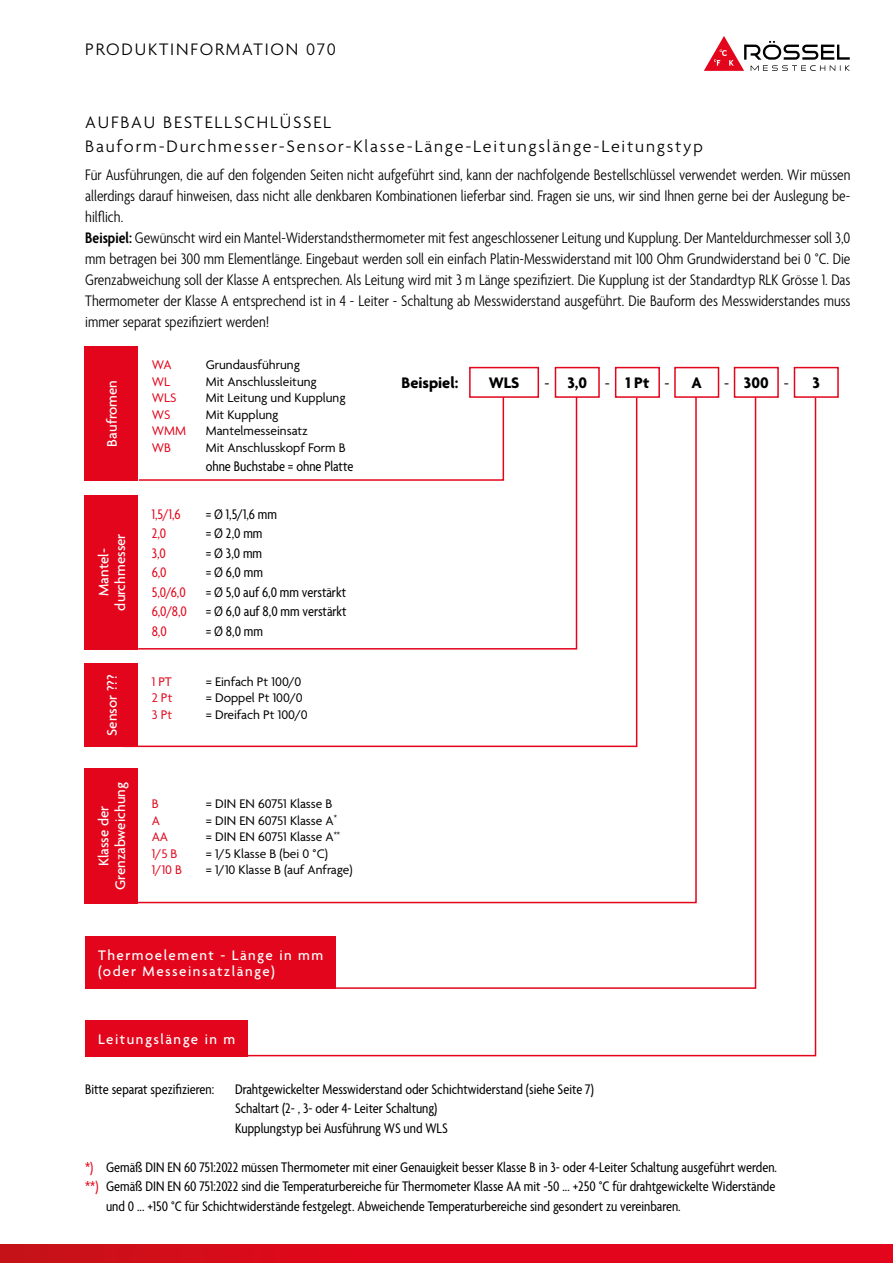
<style>
.page{position:relative;width:893px;height:1263px;background:#fff}
.page>*{position:absolute;margin:0;border:0;box-sizing:border-box;transform-origin:0 0}
.t1{font:300 18px/24.3px "Agenda";letter-spacing:.1em;color:#000}
.t2{font:300 condensed 16.5px/21px "Agenda";color:#000}
.t3{font:700 16.5px "Agenda";color:#000}
.t4{font:condensed 15px/19.5px "Agenda";color:#000}
.t5{font:500 15px/16.5px "Agenda";letter-spacing:.1em;color:#fff}
.t6{font:500 15px/16.5px "Agenda";color:#fff;text-align:center}
.t7{font:condensed 15px "Agenda";color:#e3051b}
.t8{font:500 15px "Agenda";letter-spacing:.08em;color:#fff}
.t9{font:13.5px "Agenda";color:#000}
.t10{font:13.5px "Agenda";color:#e3051b}
.s1{font-weight:600}
.s2{font-family:"Calibri";font-weight:400}
.s3{color:#e3051b}
</style>
<div class="page">
<svg style="left:704px;top:36px;width:146px;height:35px"></svg>
<div style="left:469px;top:367px;width:70px;height:31px;border:2px solid #e3051b"></div>
<div style="left:555px;top:367px;width:45px;height:31px;border:2px solid #e3051b"></div>
<div style="left:615px;top:367px;width:45px;height:31px;border:2px solid #e3051b"></div>
<div style="left:674px;top:367px;width:45px;height:31px;border:2px solid #e3051b"></div>
<div style="left:734px;top:367px;width:45px;height:31px;border:2px solid #e3051b"></div>
<div style="left:794px;top:367px;width:45px;height:31px;border:2px solid #e3051b"></div>
<div style="left:85px;top:936px;width:251px;height:53px;background:#e3051b"></div>
<div style="left:85px;top:1020px;width:163px;height:36px;background:#e3051b"></div>
<div style="left:85px;top:346px;width:53px;height:135px;background:#e3051b"></div>
<div style="left:85px;top:495px;width:53px;height:154px;background:#e3051b"></div>
<div style="left:85px;top:663px;width:53px;height:84px;background:#e3051b"></div>
<div style="left:85px;top:768px;width:53px;height:136px;background:#e3051b"></div>
<div style="left:0;top:1245px;width:893px;height:18px;background:linear-gradient(to right,#ce0f19,#eb011c)"></div>
<svg style="left:129px;top:396px;width:688px;height:661px"></svg>
<p class="t1" style="left:85px;top:39px;width:252px">PRODUKTINFORMATION 070</p>
<p class="t1" style="left:85px;top:111px;width:619px">AUFBAU BESTELLSCHLÜSSEL<br>Bauform-Durchmesser-Sensor-Klasse-Länge-Leitungslänge-Leitungstyp</p>
<p class="t2" style="left:85px;top:165px;width:767px">Für Ausführungen, die auf den folgenden Seiten nicht aufgeführt sind, kann der nachfolgende Bestellschlüssel verwendet werden. Wir müssen allerdings darauf hinweisen, dass nicht alle denkbaren Kombinationen lieferbar sind. Fragen sie uns, wir sind Ihnen gerne bei der Auslegung be&shy;hilflich.<br><span class="s1">Beispiel:</span> Gewünscht wird ein Mantel-Widerstandsthermometer mit fest angeschlossener Leitung und Kupplung. Der Manteldurchmesser soll 3,0 mm betragen bei 300 mm Elementlänge. Eingebaut werden soll ein einfach Platin-Messwiderstand mit 100 Ohm Grundwiderstand bei 0 °C. Die Grenzabweichung soll der Klasse A entsprechen. Als Leitung wird mit 3 m Länge spezifiziert. Die Kupplung ist der Standardtyp RLK Grösse 1. Das Thermometer der Klasse A entsprechend ist in 4 - Leiter - Schaltung ab Messwiderstand ausgeführt. Die Bauform des Messwiderstandes muss immer separat spezifiziert werden!</p>
<p class="t6" style="left:105px;top:446px;width:68px;rotate:-90deg">Baufromen</p>
<p class="t6" style="left:96px;top:610px;width:78px;rotate:-90deg">Mantel&shy;durchmesser</p>
<p class="t8" style="left:104px;top:736px;width:63px;rotate:-90deg">Sensor ???</p>
<p class="t6" style="left:96px;top:890px;width:109px;rotate:-90deg">Klasse der<br>Grenzabweichung</p>
<p class="t10" style="left:152px;top:357px;width:21px">WA</p>
<p class="t9" style="left:206px;top:357px;width:96px">Grundausführung</p>
<p class="t10" style="left:152px;top:374px;width:20px">WL</p>
<p class="t9" style="left:206px;top:374px;width:113px">Mit Anschlussleitung</p>
<p class="t10" style="left:152px;top:390px;width:26px">WLS</p>
<p class="t9" style="left:206px;top:390px;width:141px">Mit Leitung und Kupplung</p>
<p class="t10" style="left:152px;top:407px;width:20px">WS</p>
<p class="t9" style="left:206px;top:407px;width:74px">Mit Kupplung</p>
<p class="t10" style="left:152px;top:423px;width:36px">WMM</p>
<p class="t9" style="left:206px;top:423px;width:104px">Mantelmesseinsatz</p>
<p class="t10" style="left:152px;top:440px;width:21px">WB</p>
<p class="t9" style="left:206px;top:440px;width:141px">Mit Anschlusskopf Form B</p>
<p class="t4" style="left:206px;top:457px;width:149px">ohne Buchstabe = ohne Platte</p>
<p class="t7" style="left:152px;top:506px;width:30px">1,5/1,6</p>
<p class="t4" style="left:206px;top:505px;width:73px">= Ø 1,5/1,6 mm</p>
<p class="t7" style="left:152px;top:525px;width:16px">2,0</p>
<p class="t4" style="left:206px;top:525px;width:58px">= Ø 2,0 mm</p>
<p class="t7" style="left:152px;top:545px;width:16px">3,0</p>
<p class="t4" style="left:206px;top:544px;width:58px">= Ø 3,0 mm</p>
<p class="t7" style="left:152px;top:564px;width:16px">6,0</p>
<p class="t4" style="left:206px;top:564px;width:59px">= Ø 6,0 mm</p>
<p class="t7" style="left:152px;top:584px;width:36px">5,0/6,0</p>
<p class="t4" style="left:206px;top:583px;width:142px">= Ø 5,0 auf 6,0 mm verstärkt</p>
<p class="t7" style="left:152px;top:603px;width:37px">6,0/8,0</p>
<p class="t4" style="left:206px;top:603px;width:142px">= Ø 6,0 auf 8,0 mm verstärkt</p>
<p class="t7" style="left:152px;top:623px;width:17px">8,0</p>
<p class="t4" style="left:206px;top:622px;width:59px">= Ø 8,0 mm</p>
<p class="t10" style="left:152px;top:674px;width:22px">1 PT</p>
<p class="t9" style="left:206px;top:674px;width:97px">= Einfach Pt 100/0</p>
<p class="t10" style="left:152px;top:690px;width:22px">2 Pt</p>
<p class="t9" style="left:206px;top:690px;width:98px">= Doppel Pt 100/0</p>
<p class="t10" style="left:152px;top:707px;width:22px">3 Pt</p>
<p class="t9" style="left:206px;top:707px;width:103px">= Dreifach Pt 100/0</p>
<p class="t10" style="left:152px;top:796px;width:8px">B</p>
<p class="t9" style="left:206px;top:796px;width:128px">= DIN EN 60751 Klasse B</p>
<p class="t10" style="left:152px;top:813px;width:10px">A</p>
<p class="t9" style="left:206px;top:813px;width:133px">= DIN EN 60751 Klasse A<sup>*</sup></p>
<p class="t10" style="left:152px;top:829px;width:18px">AA</p>
<p class="t9" style="left:206px;top:829px;width:136px">= DIN EN 60751 Klasse A<sup>**</sup></p>
<p class="t10" style="left:152px;top:846px;width:27px">1/5 B</p>
<p class="t9" style="left:206px;top:846px;width:124px">= 1/5 Klasse B (bei 0 °C)</p>
<p class="t10" style="left:152px;top:862px;width:32px">1/10 B</p>
<p class="t9" style="left:206px;top:862px;width:148px">= 1/10 Klasse B (auf Anfrage)</p>
<p class="t5" style="left:98px;top:947px;width:227px">Thermoelement - Länge in mm (oder Messeinsatzlänge)</p>
<p class="t5" style="left:98px;top:1031px;width:139px">Leitungslänge in m</p>
<p class="t3" style="left:401px;top:374px;width:59px">Beispiel:</p>
<p class="t3" style="left:489px;top:374px;width:32px">WLS</p>
<p class="t3" style="left:545px;top:374px;width:126px"><span class="s2">-</span> 3,0 <span class="s2">-</span>1 Pt<span class="s2">-</span></p>
<p class="t3" style="left:692px;top:374px;width:12px">A</p>
<p class="t3" style="left:724px;top:374px;width:66px"><span class="s2">-</span> 300 <span class="s2">-</span></p>
<p class="t3" style="left:812px;top:374px;width:9px">3</p>
<p class="t4" style="left:85px;top:1080px;width:131px">Bitte separat spezifizieren:</p>
<p class="t4" style="left:235px;top:1080px;width:360px">Drahtgewickelter Messwiderstand oder Schichtwiderstand (siehe Seite 7)<br>Schaltart (2- , 3- oder 4- Leiter Schaltung)<br>Kupplungstyp bei Ausführung WS und WLS</p>
<p class="t4" style="left:85px;top:1158px;width:693px"><span class="s3">*)</span> Gemäß DIN EN 60 751:2022 müssen Thermometer mit einer Genauigkeit besser Klasse B in 3- oder 4-Leiter Schaltung ausgeführt werden.</p>
<p class="t4" style="left:85px;top:1178px;width:692px"><span class="s3">**)</span> Gemäß DIN EN 60 751:2022 sind die Temperaturbereiche für Thermometer Klasse AA mit -50 ... +250 °C für drahtgewickelte Widerstände</p>
<p class="t4" style="left:106px;top:1197px;width:576px">und 0 ... +150 °C für Schichtwiderstände festgelegt. Abweichende Temperaturbereiche sind gesondert zu vereinbaren.</p>
</div>
